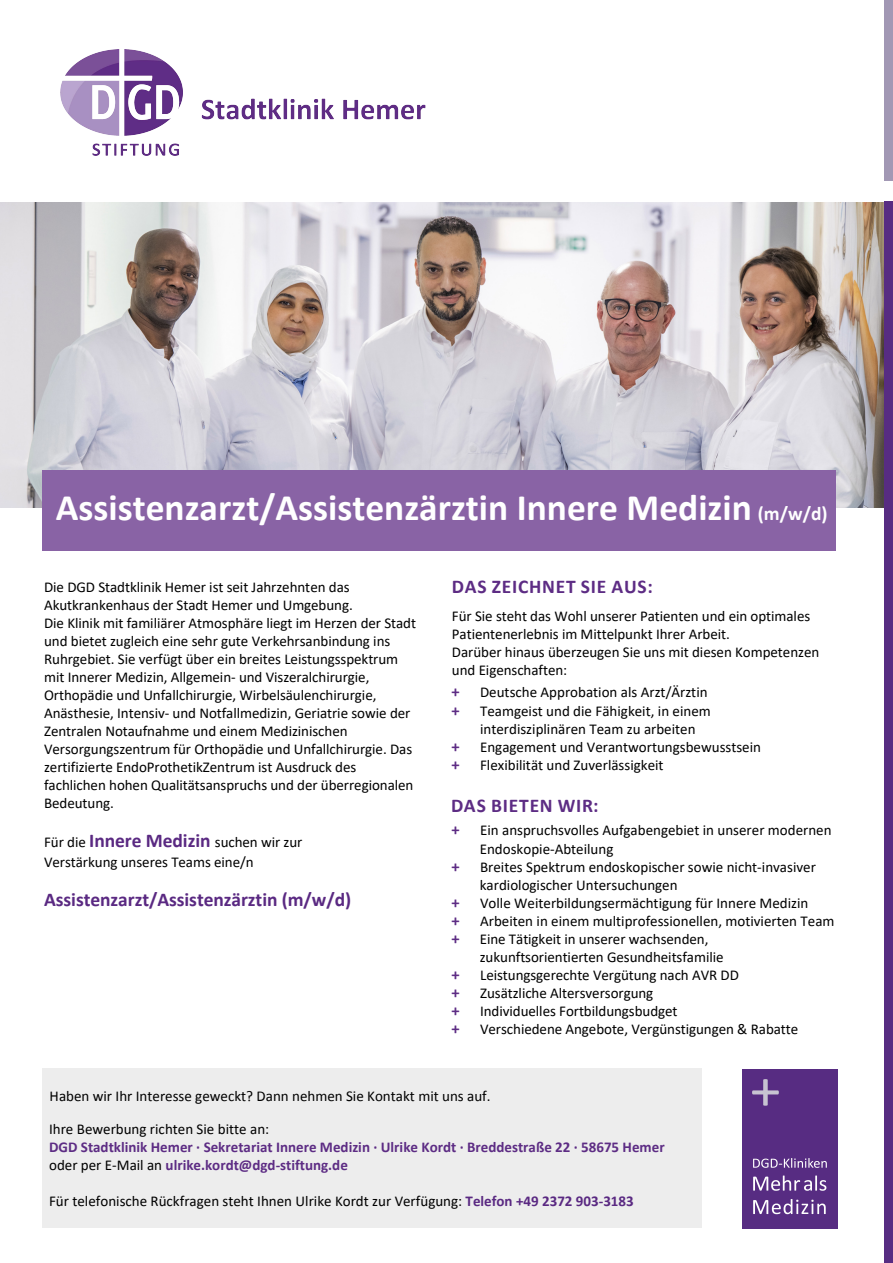
<style>
.page{position:relative;width:893px;height:1263px;background:#fff}
.page>*{position:absolute;margin:0;border:0;box-sizing:border-box;transform-origin:0 0}
.t1{font:700 37.5px "Calibri";color:#fff}
.t2{font:700 19.5px "Calibri";letter-spacing:-.005em;color:#5a2982}
.t3{font:700 19.5px "Calibri";letter-spacing:.04em;color:#5d2c84}
.t4{font:15px/18px "Calibri";letter-spacing:-.005em;color:#000}
.t5{font:700 15px/18px "Calibri";color:#5d2c84}
.s1{font-size:19.5px}
.s2{font-weight:700;font-size:19.5px;color:#5a2982}
.s3{font-weight:700;font-size:16.5px;color:#5d2c84}
.s4{font-weight:400;color:#000}
.s5{font-weight:700;color:#5a2982}
</style>
<div class="page">
<img style="left:0;top:202px;width:884px;height:306px">
<div style="left:884px;top:202px;width:9px;height:1061px;background:#572c82"></div>
<div style="left:884px;top:0;width:9px;height:181px;background:#a298b4"></div>
<div style="left:43px;top:470px;width:793px;height:81px;background:#8963a5"></div>
<div style="left:42px;top:1068px;width:660px;height:159px;background:#ededed"></div>
<div style="left:742px;top:1069px;width:96px;height:160px;background:#572c82"></div>
<svg style="left:752px;top:1079px;width:27px;height:27px"></svg>
<svg style="left:753px;top:1199px;width:73px;height:15px"></svg>
<svg style="left:753px;top:1175px;width:73px;height:16px"></svg>
<svg style="left:753px;top:1158px;width:74px;height:10px"></svg>
<img style="left:60px;top:49px;width:365px;height:107px">
<h1 class="t1" style="left:56px;top:481px;width:773px">Assistenzarzt/Assistenzärztin Innere Medizin <span class="s1">(m/w/d)</span></h1>
<p class="t4" style="left:44px;top:577px;width:373px">Die DGD Stadtklinik Hemer ist seit Jahrzehnten das Akutkrankenhaus der Stadt Hemer und Umgebung.<br>Die Klinik mit familiärer Atmosphäre liegt im Herzen der Stadt und bietet zugleich eine sehr gute Verkehrsanbindung ins Ruhrgebiet. Sie verfügt über ein breites Leistungsspektrum mit Innerer Medizin, Allgemein- und Viszeralchirurgie, Orthopädie und Unfallchirurgie, Wirbelsäulenchirurgie, Anästhesie, Intensiv- und Notfallmedizin, Geriatrie sowie der Zentralen Notaufnahme und einem Medizinischen Versorgungszentrum für Orthopädie und Unfallchirurgie. Das zertifizierte EndoProthetikZentrum ist Ausdruck des fachlichen hohen Qualitätsanspruchs und der überregionalen Bedeutung.</p>
<p class="t4" style="left:44px;top:831px;width:260px;line-height:20.1px">Für die <span class="s2">Innere Medizin</span> suchen wir zur<br>Verstärkung unseres Teams eine/n</p>
<h2 class="t2" style="left:44px;top:886px;width:309px">Assistenzarzt/Assistenzärztin (m/w/d)</h2>
<h2 class="t3" style="left:452px;top:574px;width:203px">DAS ZEICHNET SIE AUS:</h2>
<p class="t4" style="left:452px;top:606px;width:369px">Für Sie steht das Wohl unserer Patienten und ein optimales Patientenerlebnis im Mittelpunkt Ihrer Arbeit.<br>Darüber hinaus überzeugen Sie uns mit diesen Kompetenzen und Eigenschaften:</p>
<p class="t4" style="left:452px;top:683px;width:258px"><span class="s3">+</span> Deutsche Approbation als Arzt/Ärztin</p>
<p class="t4" style="left:452px;top:702px;width:261px"><span class="s3">+</span> Teamgeist und die Fähigkeit, in einem</p>
<p class="t4" style="left:480px;top:720px;width:217px">interdisziplinären Team zu arbeiten</p>
<p class="t4" style="left:452px;top:738px;width:311px"><span class="s3">+</span> Engagement und Verantwortungsbewusstsein</p>
<p class="t4" style="left:452px;top:756px;width:214px"><span class="s3">+</span> Flexibilität und Zuverlässigkeit</p>
<h2 class="t3" style="left:451px;top:792px;width:149px">DAS BIETEN WIR:</h2>
<p class="t4" style="left:452px;top:821px;width:381px"><span class="s3">+</span> Ein anspruchsvolles Aufgabengebiet in unserer modernen</p>
<p class="t4" style="left:480px;top:839px;width:135px">Endoskopie-Abteilung</p>
<p class="t4" style="left:452px;top:857px;width:366px"><span class="s3">+</span> Breites Spektrum endoskopischer sowie nicht-invasiver</p>
<p class="t4" style="left:480px;top:875px;width:199px">kardiologischer Untersuchungen</p>
<p class="t4" style="left:452px;top:893px;width:358px"><span class="s3">+</span> Volle Weiterbildungsermächtigung für Innere Medizin</p>
<p class="t4" style="left:452px;top:911px;width:384px"><span class="s3">+</span> Arbeiten in einem multiprofessionellen, motivierten Team</p>
<p class="t4" style="left:452px;top:929px;width:258px"><span class="s3">+</span> Eine Tätigkeit in unserer wachsenden,</p>
<p class="t4" style="left:480px;top:947px;width:245px">zukunftsorientierten Gesundheitsfamilie</p>
<p class="t4" style="left:452px;top:965px;width:289px"><span class="s3">+</span> Leistungsgerechte Vergütung nach AVR DD</p>
<p class="t4" style="left:452px;top:983px;width:203px"><span class="s3">+</span> Zusätzliche Altersversorgung</p>
<p class="t4" style="left:452px;top:1001px;width:227px"><span class="s3">+</span> Individuelles Fortbildungsbudget</p>
<p class="t4" style="left:452px;top:1019px;width:348px"><span class="s3">+</span> Verschiedene Angebote, Vergünstigungen &amp; Rabatte</p>
<p class="t4" style="left:50px;top:1087px;width:442px">Haben wir Ihr Interesse geweckt? Dann nehmen Sie Kontakt mit uns auf.</p>
<p class="t4" style="left:49px;top:1120px;width:222px">Ihre Bewerbung richten Sie bitte an:</p>
<p class="t5" style="left:49px;top:1138px;width:617px">DGD Stadtklinik Hemer · Sekretariat Innere Medizin · Ulrike Kordt · Breddestraße 22 · 58675 Hemer <span class="s4">oder per E-Mail an</span> ulrike.kordt@dgd-stiftung.de</p>
<p class="t4" style="left:49px;top:1192px;width:586px">Für telefonische Rückfragen steht Ihnen Ulrike Kordt zur Verfügung: <span class="s5">Telefon +49 2372 903-3183</span></p>
</div>
